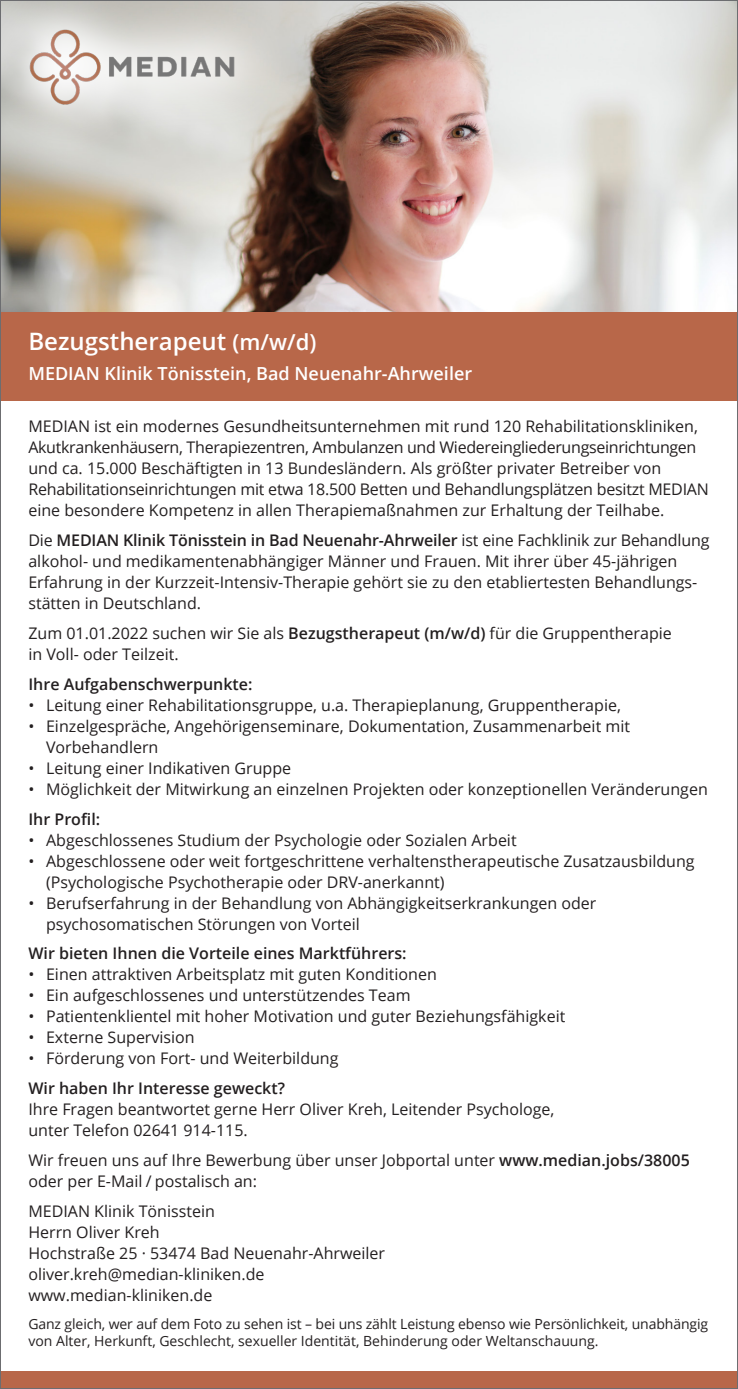
<style>
.page{position:relative;width:738px;height:1389px;background:#fff}
.page>*{position:absolute;margin:0;border:0;box-sizing:border-box;transform-origin:0 0}
.t1{font:600 24px "Open Sans";color:#fff}
.t2{font:600 18px "Open Sans";color:#fff}
.t3{font:16px/21px "Open Sans";color:#231f20}
.t4{font:600 16px "Open Sans";color:#231f20}
.t5{font:14px/16.8px "Open Sans";letter-spacing:-.01em;color:#231f20}
.s1{font-size:22px}
.s2{font-weight:600}
</style>
<div class="page">
<img style="left:2px;top:2px;width:733px;height:310px">
<div style="left:0;top:1371px;width:737px;height:18px;background:#b86749"></div>
<svg style="left:2px;top:2px;width:288px;height:157px;background:#cfcec8"></svg>
<img style="left:25px;top:28px;width:214px;height:77px">
<div style="left:0;top:312px;width:737px;height:88px;background:#b86749"></div>
<h1 class="t1" style="left:28px;top:325px;width:289px">Bezugstherapeut <span class="s1">(m/w/d)</span></h1>
<p class="t2" style="left:28px;top:361px;width:445px">MEDIAN Klinik Tönisstein, Bad Neuenahr-Ahrweiler</p>
<p class="t3" style="left:28px;top:416px;width:681px">MEDIAN ist ein modernes Gesundheitsunternehmen mit rund 120 Rehabilitationskliniken, Akutkrankenhäusern, Therapiezentren, Ambulanzen und Wiedereingliederungseinrichtungen und ca. 15.000 Beschäftigten in 13 Bundesländern. Als größter privater Betreiber von Rehabilitationseinrichtungen mit etwa 18.500 Betten und Behandlungsplätzen besitzt MEDIAN eine besondere Kompetenz in allen Therapiemaßnahmen zur Erhaltung der Teilhabe.</p>
<p class="t3" style="left:28px;top:529px;width:682px">Die <span class="s2">MEDIAN Klinik Tönisstein in Bad Neuenahr-Ahrweiler</span> ist eine Fachklinik zur Behandlung alkohol- und medikamentenabhängiger Männer und Frauen. Mit ihrer über 45-jährigen Erfahrung in der Kurzzeit-Intensiv-Therapie gehört sie zu den etabliertesten Behandlungs&shy;stätten in Deutschland.</p>
<p class="t3" style="left:28px;top:622px;width:644px">Zum 01.01.2022 suchen wir Sie als <span class="s2">Bezugstherapeut (m/w/d)</span> für die Gruppentherapie in Voll- oder Teilzeit.</p>
<p class="t4" style="left:28px;top:673px;width:225px">Ihre Aufgabenschwerpunkte:</p>
<p class="t3" style="left:28px;top:694px;width:593px">• Leitung einer Rehabilitationsgruppe, u.a. Therapieplanung, Gruppentherapie,</p>
<p class="t3" style="left:46px;top:715px;width:585px;text-indent:-18px">• Einzelgespräche, Angehörigenseminare, Dokumentation, Zusammenarbeit mit<br>Vorbehandlern</p>
<p class="t3" style="left:28px;top:757px;width:264px">• Leitung einer Indikativen Gruppe</p>
<p class="t3" style="left:28px;top:778px;width:680px">• Möglichkeit der Mitwirkung an einzelnen Projekten oder konzeptionellen Veränderungen</p>
<p class="t4" style="left:28px;top:808px;width:73px">Ihr Profil:</p>
<p class="t3" style="left:28px;top:829px;width:489px">• Abgeschlossenes Studium der Psychologie oder Sozialen Arbeit</p>
<p class="t3" style="left:46px;top:850px;width:649px;text-indent:-18px">• Abgeschlossene oder weit fortgeschrittene verhaltenstherapeutische Zusatzausbildung (Psychologische Psychotherapie oder DRV-anerkannt)</p>
<p class="t3" style="left:46px;top:892px;width:551px;text-indent:-18px">• Berufserfahrung in der Behandlung von Abhängigkeitserkrankungen oder psychosomatischen Störungen von Vorteil</p>
<p class="t4" style="left:28px;top:943px;width:379px">Wir bieten Ihnen die Vorteile eines Marktführers:</p>
<p class="t3" style="left:28px;top:964px;width:409px">• Einen attraktiven Arbeitsplatz mit guten Konditionen</p>
<p class="t3" style="left:28px;top:985px;width:383px">• Ein aufgeschlossenes und unterstützendes Team</p>
<p class="t3" style="left:28px;top:1006px;width:538px">• Patientenklientel mit hoher Motivation und guter Beziehungsfähigkeit</p>
<p class="t3" style="left:28px;top:1027px;width:168px">• Externe Supervision</p>
<p class="t3" style="left:28px;top:1048px;width:311px">• Förderung von Fort- und Weiterbildung</p>
<p class="t4" style="left:28px;top:1077px;width:258px">Wir haben Ihr Interesse geweckt?</p>
<p class="t3" style="left:28px;top:1098px;width:527px">Ihre Fragen beantwortet gerne Herr Oliver Kreh, Leitender Psychologe, unter Telefon 02641 914-115.</p>
<p class="t3" style="left:28px;top:1149px;width:662px">Wir freuen uns auf Ihre Bewerbung über unser Jobportal unter <span class="s2">www.median.jobs/38005 </span>oder per E-Mail / postalisch an:</p>
<p class="t3" style="left:28px;top:1200px;width:358px">MEDIAN Klinik Tönisstein<br>Herrn Oliver Kreh<br>Hochstraße 25 · 53474 Bad Neuenahr-Ahrweiler oliver.kreh@median-kliniken.de www.median-kliniken.de</p>
<p class="t5" style="left:28px;top:1315px;width:680px">Ganz gleich, wer auf dem Foto zu sehen ist – bei uns zählt Leistung ebenso wie Persönlichkeit, unabhängig von Alter, Herkunft, Geschlecht, sexueller Identität, Behinderung oder Weltanschauung.</p>
</div>
